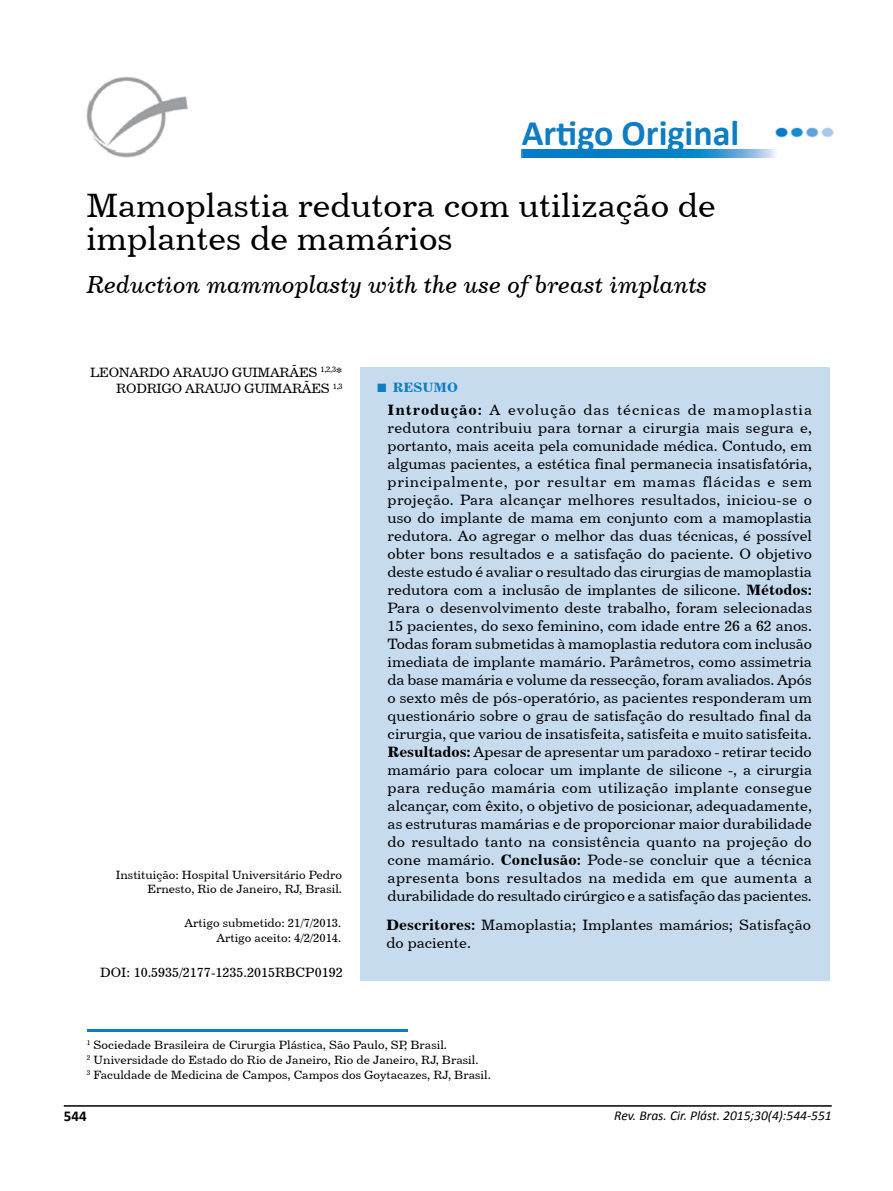
<style>
.page{position:relative;width:893px;height:1191px;background:#fff}
.page>*{position:absolute;margin:0;border:0;box-sizing:border-box;transform-origin:0 0}
.t1{font:700 36px "Calibri";color:#0e7dc2}
.t2{font:33.75px/33px "Century 731 BT Roman A";color:#000}
.t3{font:24.75px "Century 731 BT Italic A";color:#000}
.t4{font:15px/18px "Century 731 BT Roman A";color:#000;text-align:justify}
.t5{font:700 15px "Calibri";color:#000}
.t6{font:13.5px/16.2px "Century 731 BT Roman A";letter-spacing:-.02em;color:#000;text-align:right}
.t7{font:italic 13.5px "Calibri";color:#000}
.t8{font:13.5px "Century 731 BT Roman A";color:#000}
.t9{font:13.5px "Century 731 BT Bold A";color:#0e7dc2}
.t10{font:12px/14.4px "Century 731 BT Roman A";color:#000;text-align:right}
.s1{font-family:"Times New Roman";font-weight:700;font-size:18px}
.s2{font-family:"Century 731 BT Bold A"}
</style>
<div class="page">
<hr style="left:64px;top:1105px;width:768px;height:1px;background:#000">
<img style="left:775px;top:127px;width:59px;height:11px">
<img style="left:521px;top:150px;width:255px;height:7px">
<img style="left:87px;top:77px;width:101px;height:81px">
<div style="left:360px;top:366px;width:470px;height:614px;background:#c7dbee"></div>
<hr style="left:87px;top:1029px;width:320px;height:2px;background:#0e7dc2">
<h1 class="t1" style="left:522px;top:108px;width:219px">Artigo Original</h1>
<h2 class="t2" style="left:86px;top:188px;width:631px">Mamoplastia redutora com utilização de implantes de mamários</h2>
<h3 class="t3" style="left:87px;top:269px;width:622px">Reduction mammoplasty with the use of breast implants</h3>
<p class="t6" style="left:90px;top:364px;width:254px">LEONARDO ARAUJO GUIMARÃES <sup>1,2,3</sup>*<br>RODRIGO ARAUJO GUIMARÃES <sup>1,3</sup></p>
<p class="t10" style="left:116px;top:867px;width:228px">Instituição: Hospital Universitário Pedro<br>Ernesto, Rio de Janeiro, RJ, Brasil.</p>
<p class="t10" style="left:184px;top:915px;width:158px">Artigo submetido: 21/7/2013.<br>Artigo aceito: 4/2/2014.</p>
<p class="t8" style="left:100px;top:964px;width:244px">DOI: 10.5935/2177-1235.2015RBCP0192</p>
<p class="t9" style="left:376px;top:379px;width:83px"><span class="s1">■</span> RESUMO</p>
<p class="t4" style="left:388px;top:400px;width:426px"><span class="s2">Introdução:</span> A evolução das técnicas de mamoplastia redutora contribuiu para tornar a cirurgia mais segura e, portanto, mais aceita pela comunidade médica. Contudo, em algumas pacientes, a estética final permanecia insatisfatória, principalmente, por resultar em mamas flácidas e sem projeção. Para alcançar melhores resultados, iniciou-se o uso do implante de mama em conjunto com a mamoplastia redutora. Ao agregar o melhor das duas técnicas, é possível obter bons resultados e a satisfação do paciente. O objetivo deste estudo é avaliar o resultado das cirurgias de mamoplastia redutora com a inclusão de implantes de silicone. <span class="s2">Métodos:<br></span>Para o desenvolvimento deste trabalho, foram selecionadas 15 pacientes, do sexo feminino, com idade entre 26 a 62 anos.<br>Todas foram submetidas à mamoplastia redutora com inclusão imediata de implante mamário. Parâmetros, como assimetria da base mamária e volume da ressecção, foram avaliados. Após o sexto mês de pós-operatório, as pacientes responderam um questionário sobre o grau de satisfação do resultado final da cirurgia, que variou de insatisfeita, satisfeita e muito satisfeita.<br><span class="s2">Resultados:</span> Apesar de apresentar um paradoxo - retirar tecido mamário para colocar um implante de silicone -, a cirurgia para redução mamária com utilização implante consegue alcançar, com êxito, o objetivo de posicionar, adequadamente, as estruturas mamárias e de proporcionar maior durabilidade do resultado tanto na consistência quanto na projeção do cone mamário. <span class="s2">Conclusão:</span> Pode-se concluir que a técnica apresenta bons resultados na medida em que aumenta a durabilidade do resultado cirúrgico e a satisfação das pacientes.</p>
<p class="t4" style="left:387px;top:915px;width:426px"><span class="s2">Descritores:</span> Mamoplastia; Implantes mamários; Satisfação do paciente.</p>
<p class="t10" style="left:87px;top:1037px;width:405px;line-height:15px;text-align:left"><sup>1</sup> Sociedade Brasileira de Cirurgia Plástica, São Paulo, SP, Brasil.<br><sup>2</sup> Universidade do Estado do Rio de Janeiro, Rio de Janeiro, RJ, Brasil.<br><sup>3</sup> Faculdade de Medicina de Campos, Campos dos Goytacazes, RJ, Brasil.</p>
<p class="t5" style="left:64px;top:1105px;width:24px">544</p>
<p class="t7" style="left:614px;top:1106px;width:219px">Rev. Bras. Cir. Plást. 2015;30(4):544-551</p>
</div>
